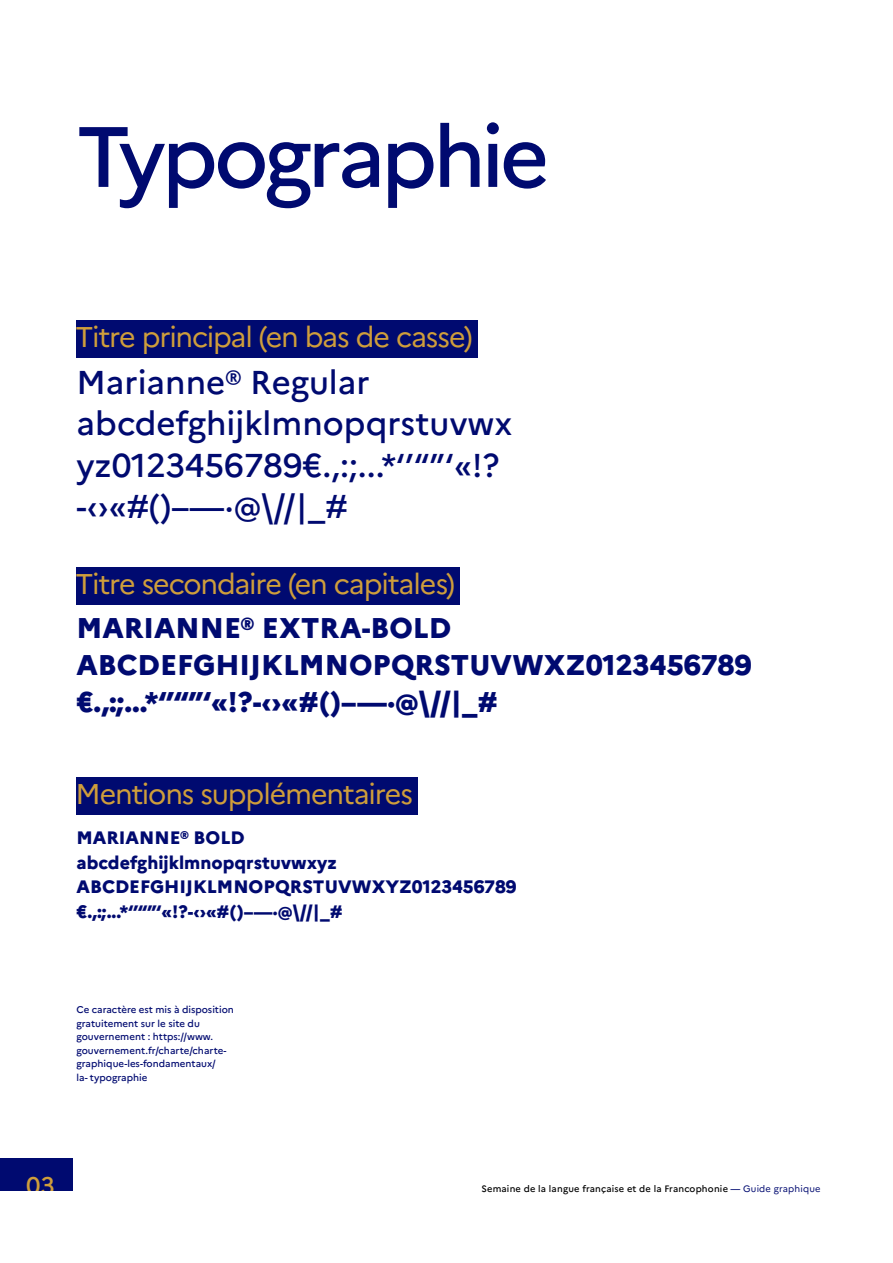
<style>
.page{position:relative;width:893px;height:1263px;background:#fff}
.page>*{position:absolute;margin:0;border:0;box-sizing:border-box;transform-origin:0 0}
.t1{font:500 85.35px "Marianne";letter-spacing:-.05em;color:#000a70}
.t2{font:500 33px/41.2px "Marianne";color:#000a70}
.t3{font:800 28.5px/37.2px "Marianne";color:#000a70}
.t4{font:28.5px "Marianne";letter-spacing:-.04em;color:#cf9e3b}
.t5{font:500 24px "Marianne";color:#cf9e3b}
.t6{font:800 18px/24.8px "Marianne";color:#000a70}
.t7{font:500 9.75px/13.5px "Marianne";color:#000a70}
.t8{font:500 9.3px "Marianne";letter-spacing:.02em;color:#000}
.s1{color:#000a70}
.s2{font-weight:400;color:#000a70}
</style>
<div class="page">
<div style="left:77px;top:320px;width:401px;height:37px;background:#000a70"></div>
<div style="left:77px;top:568px;width:383px;height:37px;background:#000a70"></div>
<div style="left:77px;top:778px;width:341px;height:37px;background:#000a70"></div>
<div style="left:0;top:1158px;width:72px;height:33px;background:#000a70"></div>
<h1 class="t1" style="left:77px;top:104px;width:474px">Typographie</h1>
<h3 class="t4" style="left:75px;top:319px;width:399px">Titre principal (en bas de casse)</h3>
<h2 class="t2" style="left:77px;top:362px;width:437px">Marianne® Regular abcdefghijklmnopqrstuvwx yz0123456789€.,:;...*‘’“”‘«!? -‹›«#()–—·@\//|_#</h2>
<h3 class="t4" style="left:75px;top:567px;width:381px">Titre secondaire (en capitales)</h3>
<h3 class="t3" style="left:77px;top:609px;width:677px">MARIANNE® EXTRA-BOLD<br>ABCDEFGHIJKLMNOPQRSTUVWXZ0123456789 €.,:;...*‘’“”‘«!?-‹›«#()–—·@\//|_#</h3>
<h3 class="t4" style="left:75px;top:777px;width:339px">Mentions supplémentaires</h3>
<h3 class="t6" style="left:77px;top:825px;width:442px">MARIANNE® BOLD<br>abcdefghijklmnopqrstuvwxyz<br>ABCDEFGHIJKLMNOPQRSTUVWXYZ0123456789 €.,:;...*‘’“”‘«!?-‹›«#()–—·@\//|_#</h3>
<p class="t7" style="left:77px;top:1003px;width:159px">Ce caractère est mis à disposition gratuitement sur le site du gouvernement : https://www. gouvernement.fr/charte/charte&shy;graphique-les-fondamentaux/<br>la- typographie</p>
<h3 class="t5" style="left:26px;top:1170px;width:30px">03</h3>
<p class="t8" style="left:481px;top:1183px;width:341px">Semaine de la langue française et de la Francophonie <span class="s1">—</span> <span class="s2">Guide graphique</span></p>
</div>
